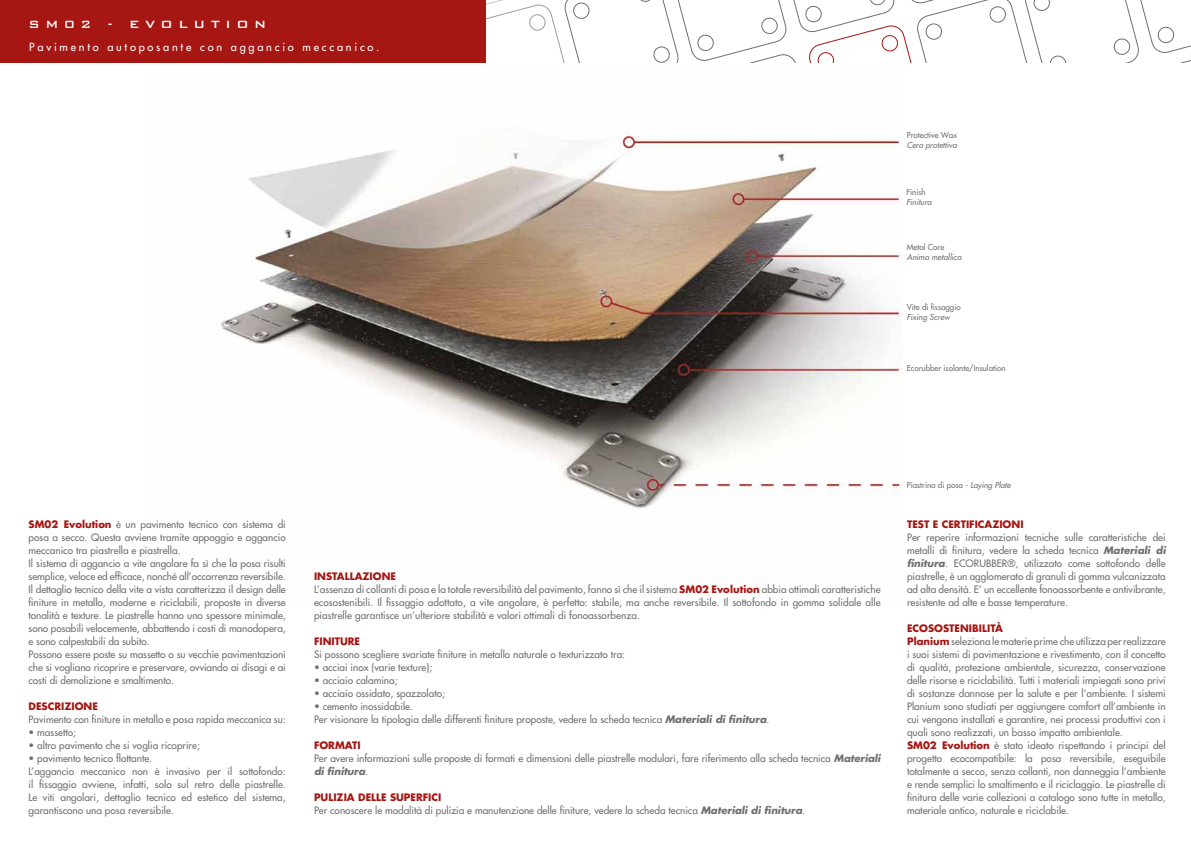
<style>
.page{position:relative;width:1191px;height:842px;background:#fff}
.page>*{position:absolute;margin:0;border:0;box-sizing:border-box;transform-origin:0 0}
.t1{font:500 14px "Bank Gothic";letter-spacing:.4em;color:#fff}
.t2{font:500 11px "Futura Std";letter-spacing:.25em;color:#fff}
.t3{font:500 10px/13px "Futura Std";color:#706f6f}
.t4{font:700 10px "Futura Std";color:#a61612}
.t5{font:500 8px "Futura Std";color:#706f6f}
.t6{font:italic 500 8px "Futura Std";color:#706f6f}
.s1{font-weight:700;color:#a61612}
.s2{font-weight:700;font-style:italic}
.s3{font-style:italic}
</style>
<div class="page">
<img style="left:148px;top:62px;width:754px;height:446px">
<div style="left:0;top:0;width:486px;height:62px;background:#a61612"></div>
<svg style="left:486px;top:0;width:705px;height:63px"></svg>
<h1 class="t1" style="left:29px;top:13px;width:239px">SM02 - EVOLUTION</h1>
<p class="t2" style="left:29px;top:40px;width:352px">Pavimento autoposante con aggancio meccanico.</p>
<p class="t5" style="left:906px;top:130px;width:52px">Protective Wax</p>
<p class="t6" style="left:906px;top:140px;width:52px">Cera protettiva</p>
<p class="t5" style="left:906px;top:187px;width:21px">Finish</p>
<p class="t6" style="left:906px;top:197px;width:27px">Finitura</p>
<p class="t5" style="left:906px;top:242px;width:39px">Metal Core</p>
<p class="t6" style="left:906px;top:252px;width:56px">Anima metallica</p>
<p class="t5" style="left:906px;top:302px;width:55px">Vite di fissaggio</p>
<p class="t6" style="left:906px;top:312px;width:44px">Fixing Screw</p>
<p class="t5" style="left:906px;top:363px;width:100px">Ecorubber isolante/Insulation</p>
<p class="t3" style="left:29px;top:517px;width:259px"><span class="s1">SM02 Evolution</span> è un pavimento tecnico con sistema di posa a secco. Questa avviene tramite appoggio e aggancio meccanico tra piastrella e piastrella.<br>Il sistema di aggancio a vite angolare fa sì che la posa risulti semplice, veloce ed efficace, nonché all’occorrenza reversibile.<br>Il dettaglio tecnico della vite a vista caratterizza il design delle finiture in metallo, moderne e riciclabili, proposte in diverse tonalità e texture. Le piastrelle hanno uno spessore minimale, sono posabili velocemente, abbattendo i costi di manodopera, e sono calpestabili da subito.<br>Possono essere poste su massetto o su vecchie pavimentazioni che si vogliano ricoprire e preservare, ovviando ai disagi e ai costi di demolizione e smaltimento.</p>
<p class="t4" style="left:29px;top:699px;width:71px">DESCRIZIONE</p>
<p class="t3" style="left:29px;top:712px;width:259px">Pavimento con finiture in metallo e posa rapida meccanica su:</p>
<p class="t3" style="left:29px;top:725px;width:49px">• massetto;</p>
<p class="t3" style="left:29px;top:738px;width:173px">• altro pavimento che si voglia ricoprire;</p>
<p class="t3" style="left:29px;top:751px;width:259px">• pavimento tecnico flottante.<br>L’aggancio meccanico non è invasivo per il sottofondo: il fissaggio avviene, infatti, solo sul retro delle piastrelle.<br>Le viti angolari, dettaglio tecnico ed estetico del sistema, garantiscono una posa reversibile.</p>
<p class="t3" style="left:314px;top:570px;width:568px"><span class="s1">INSTALLAZIONE<br></span>L’assenza di collanti di posa e la totale reversibilità del pavimento, fanno sì che il sistema <span class="s1">SM02 Evolution</span> abbia ottimali caratteristiche ecosostenibili. Il fissaggio adottato, a vite angolare, è perfetto: stabile, ma anche reversibile. Il sottofondo in gomma solidale alle piastrelle garantisce un’ulteriore stabilità e valori ottimali di fonoassorbenza.</p>
<p class="t4" style="left:314px;top:635px;width:48px">FINITURE</p>
<p class="t3" style="left:314px;top:648px;width:313px">Si possono scegliere svariate finiture in metallo naturale o texturizzato tra:</p>
<p class="t3" style="left:314px;top:661px;width:120px">• acciai inox (varie texture);</p>
<p class="t3" style="left:314px;top:674px;width:85px">• acciaio calamina;</p>
<p class="t3" style="left:314px;top:687px;width:133px">• acciaio ossidato, spazzolato;</p>
<p class="t3" style="left:314px;top:700px;width:457px">• cemento inossidabile.<br>Per visionare la tipologia delle differenti finiture proposte, vedere la scheda tecnica <span class="s2">Materiali di finitura</span>.</p>
<p class="t3" style="left:314px;top:739px;width:568px"><span class="s1">FORMATI<br></span>Per avere informazioni sulle proposte di formati e dimensioni delle piastrelle modulari, fare riferimento alla scheda tecnica <span class="s2">Materiali di finitura</span>.</p>
<p class="t3" style="left:314px;top:791px;width:492px"><span class="s1">PULIZIA DELLE SUPERFICI<br></span>Per conoscere le modalità di pulizia e manutenzione delle finiture, vedere la scheda tecnica <span class="s2">Materiali di finitura</span>.</p>
<p class="t5" style="left:906px;top:480px;width:105px">Piastrina di posa - <span class="s3">Laying Plate</span></p>
<p class="t4" style="left:907px;top:517px;width:118px">TEST E CERTIFICAZIONI</p>
<p class="t3" style="left:907px;top:530px;width:260px;text-align:justify">Per reperire informazioni tecniche sulle caratteristiche dei metalli di finitura, vedere la scheda tecnica <span class="s2">Materiali di finitura</span>. ECORUBBER®, utilizzato come sottofondo delle piastrelle, è un agglomerato di granuli di gomma vulcanizzata ad alta densità. E’ un eccellente fonoassorbente e antivibrante, resistente ad alte e basse temperature.</p>
<p class="t3" style="left:907px;top:621px;width:260px"><span class="s1">ECOSOSTENIBILITÀ<br>Planium</span> seleziona le materie prime che utilizza per realizzare i suoi sistemi di pavimentazione e rivestimento, con il concetto di qualità, protezione ambientale, sicurezza, conservazione delle risorse e riciclabilità. Tutti i materiali impiegati sono privi di sostanze dannose per la salute e per l’ambiente. I sistemi Planium sono studiati per aggiungere comfort all’ambiente in cui vengono installati e garantire, nei processi produttivi con i quali sono realizzati, un basso impatto ambientale.<br><span class="s1">SM02 Evolution</span> è stato ideato rispettando i principi del progetto ecocompatibile: la posa reversibile, eseguibile totalmente a secco, senza collanti, non danneggia l’ambiente e rende semplici lo smaltimento e il riciclaggio. Le piastrelle di finitura delle varie collezioni a catalogo sono tutte in metallo, materiale antico, naturale e riciclabile.</p>
</div>
